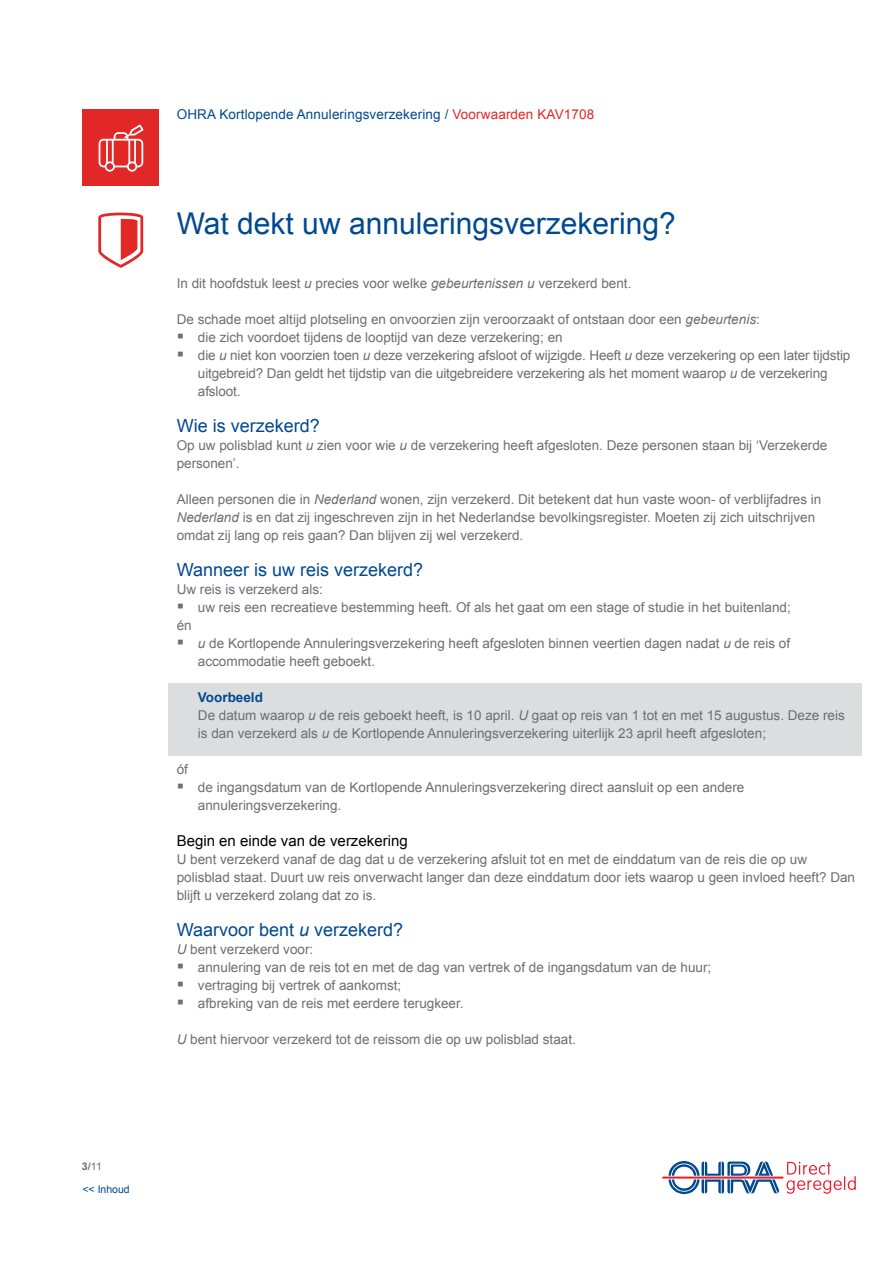
<style>
.page{position:relative;width:893px;height:1263px;background:#fff}
.page>*{position:absolute;margin:0;border:0;box-sizing:border-box;transform-origin:0 0}
.t1{font:30px "Arial";color:#004990}
.t2{font:18px "Arial";color:#004990}
.t3{font:15px "Arial";color:#000}
.t4{font:13.5px/18px "Arial";color:#6d6e71}
.t5{font:13.5px "Arial";letter-spacing:.01em;color:#004990}
.t6{font:10.5px/22.5px "Arial";color:#004990}
.s1{font-weight:700;color:#6d6e71}
.s2{color:#6d6e71}
.s3{color:#e12827}
.s4{font-style:italic}
.s5{font-size:21px}
.s6{font-weight:700;color:#004990}
</style>
<div class="page">
<div style="left:82px;top:110px;width:77px;height:76px;background:#e12827"></div>
<svg style="left:99px;top:125px;width:45px;height:47px"></svg>
<div style="left:168px;top:684px;width:694px;height:72px;background:#dcddde"></div>
<svg style="left:98px;top:213px;width:45px;height:55px"></svg>
<hr style="left:662px;top:1176px;width:121px;height:2px;background:#ed1b2f">
<svg style="left:669px;top:1161px;width:110px;height:33px"></svg>
<svg style="left:787px;top:1162px;width:69px;height:32px"></svg>
<p class="t6" style="left:82px;top:1155px;width:49px"><span class="s1">3/</span><span class="s2">11<br></span>&lt;&lt; Inhoud</p>
<p class="t5" style="left:177px;top:106px;width:419px">OHRA Kortlopende Annuleringsverzekering / <span class="s3">Voorwaarden KAV1708</span></p>
<h1 class="t1" style="left:177px;top:204px;width:501px">Wat dekt uw annuleringsverzekering?</h1>
<p class="t4" style="left:177px;top:274px;width:456px">In dit hoofdstuk leest <span class="s4">u</span> precies voor welke <span class="s4">gebeurtenissen u</span> verzekerd bent.</p>
<p class="t4" style="left:177px;top:310px;width:585px">De schade moet altijd plotseling en onvoorzien zijn veroorzaakt of ontstaan door een <span class="s4">gebeurtenis</span>:</p>
<p class="t4" style="left:177px;top:328px;width:387px"><span class="s5">▪</span> die zich voordoet tijdens de looptijd van deze verzekering; en</p>
<p class="t4" style="left:198px;top:346px;width:654px;text-indent:-21px"><span class="s5">▪</span> die <span class="s4">u</span> niet kon voorzien toen <span class="s4">u</span> deze verzekering afsloot of wijzigde. Heeft <span class="s4">u</span> deze verzekering op een later tijdstip uitgebreid? Dan geldt het tijdstip van die uitgebreidere verzekering als het moment waarop <span class="s4">u</span> de verzekering afsloot.</p>
<h2 class="t2" style="left:177px;top:414px;width:145px">Wie is verzekerd?</h2>
<p class="t4" style="left:177px;top:436px;width:652px">Op uw polisblad kunt <span class="s4">u</span> zien voor wie <span class="s4">u</span> de verzekering heeft afgesloten. Deze personen staan bij ‘Verzekerde personen’.</p>
<p class="t4" style="left:177px;top:490px;width:646px">Alleen personen die in <span class="s4">Nederland</span> wonen, zijn verzekerd. Dit betekent dat hun vaste woon- of verblijfadres in<br><span class="s4">Nederland</span> is en dat zij ingeschreven zijn in het Nederlandse bevolkingsregister. Moeten zij zich uitschrijven omdat zij lang op reis gaan? Dan blijven zij wel verzekerd.</p>
<h2 class="t2" style="left:177px;top:558px;width:248px">Wanneer is uw reis verzekerd?</h2>
<p class="t4" style="left:177px;top:580px;width:148px">Uw reis is verzekerd als:</p>
<p class="t4" style="left:177px;top:598px;width:616px"><span class="s5">▪</span> uw reis een recreatieve bestemming heeft. Of als het gaat om een stage of studie in het buitenland; én</p>
<p class="t4" style="left:198px;top:634px;width:594px;text-indent:-21px"><span class="s5">▪</span> <span class="s4">u</span> de Kortlopende Annuleringsverzekering heeft afgesloten binnen veertien dagen nadat <span class="s4">u</span> de reis of accommodatie heeft geboekt.</p>
<p class="t4" style="left:198px;top:688px;width:648px"><span class="s6">Voorbeeld<br></span>De datum waarop <span class="s4">u</span> de reis geboekt heeft, is 10 april. <span class="s4">U</span> gaat op reis van 1 tot en met 15 augustus. Deze reis is dan verzekerd als <span class="s4">u</span> de Kortlopende Annuleringsverzekering uiterlijk 23 april heeft afgesloten;</p>
<p class="t4" style="left:177px;top:760px;width:13px">óf</p>
<p class="t4" style="left:198px;top:778px;width:548px;text-indent:-21px"><span class="s5">▪</span> de ingangsdatum van de Kortlopende Annuleringsverzekering direct aansluit op een andere annuleringsverzekering.</p>
<p class="t3" style="left:177px;top:831px;width:232px">Begin en einde van de verzekering</p>
<p class="t4" style="left:177px;top:850px;width:680px">U bent verzekerd vanaf de dag dat u de verzekering afsluit tot en met de einddatum van de reis die op uw polisblad staat. Duurt uw reis onverwacht langer dan deze einddatum door iets waarop u geen invloed heeft? Dan blijft u verzekerd zolang dat zo is.</p>
<h2 class="t2" style="left:177px;top:918px;width:228px">Waarvoor bent <span class="s4">u</span> verzekerd?</h2>
<p class="t4" style="left:177px;top:940px;width:138px"><span class="s4">U</span> bent verzekerd voor:</p>
<p class="t4" style="left:177px;top:958px;width:536px"><span class="s5">▪</span> annulering van de reis tot en met de dag van vertrek of de ingangsdatum van de huur;</p>
<p class="t4" style="left:177px;top:976px;width:226px"><span class="s5">▪</span> vertraging bij vertrek of aankomst;</p>
<p class="t4" style="left:177px;top:994px;width:288px"><span class="s5">▪</span> afbreking van de reis met eerdere terugkeer.</p>
<p class="t4" style="left:177px;top:1030px;width:401px"><span class="s4">U</span> bent hiervoor verzekerd tot de reissom die op uw polisblad staat.</p>
</div>
